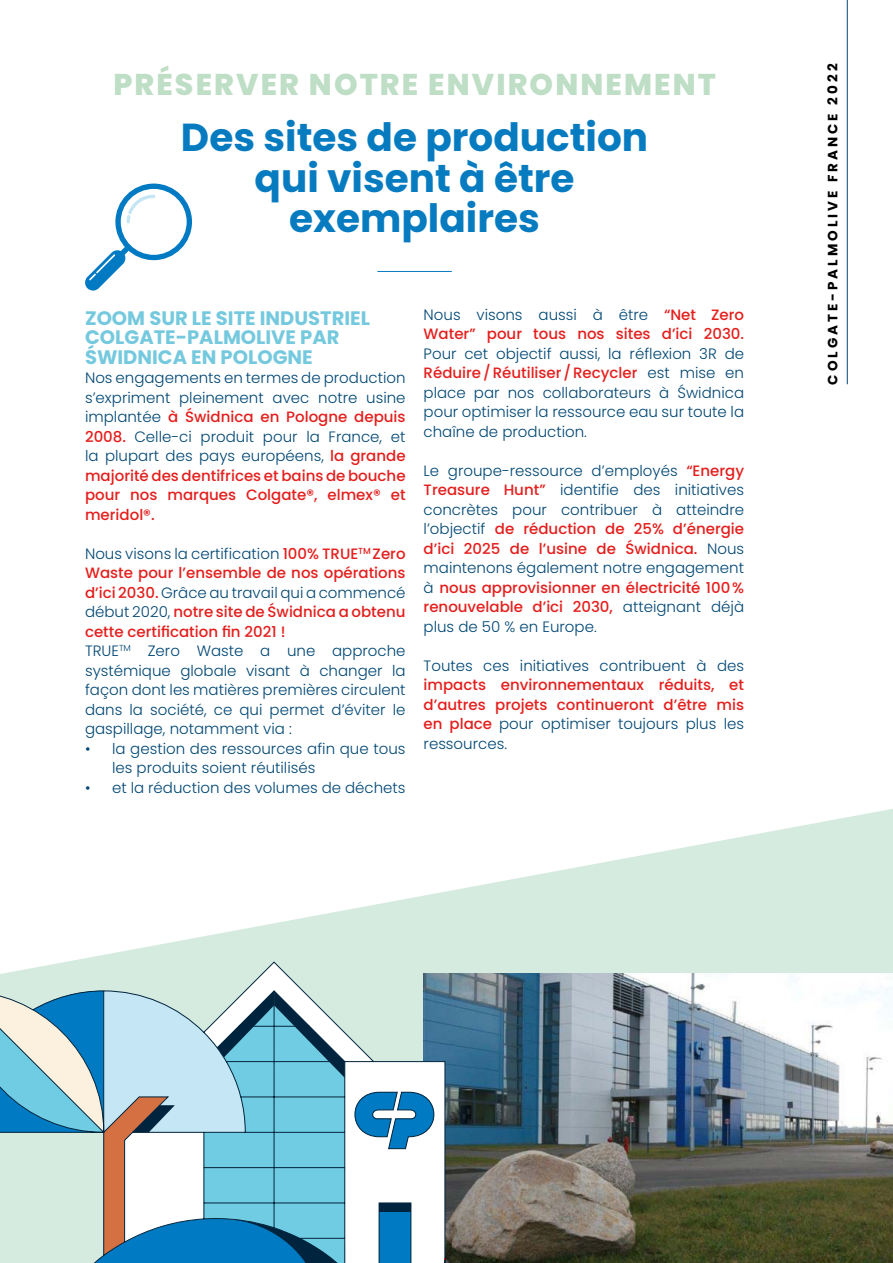
<style>
.page{position:relative;width:893px;height:1263px;background:#fff}
.page>*{position:absolute;margin:0;border:0;box-sizing:border-box;transform-origin:0 0}
.t1{font:700 39px/40.5px "Poppins";color:#077bc0;text-align:center}
.t2{font:800 30px "Poppins";letter-spacing:.07em;color:#bedec6}
.t3{font:700 19.5px/19.5px "Poppins";color:#75c9de}
.t4{font:300 15px/19.5px "Poppins";color:#004774;text-align:justify}
.t5{font:500 15px/19.5px "Poppins";color:#e41f1d}
.t6{font:700 13.5px "Poppins";letter-spacing:.22em;color:#000}
.s1{font-weight:500;color:#e41f1d}
.s2{font-weight:300;color:#004774}
</style>
<div class="page">
<svg style="left:255px;top:809px;width:638px;height:165px;fill:#d6ebe0"></svg>
<hr style="left:847px;top:0;width:1px;height:384px;background:#004774">
<svg style="left:85px;top:184px;width:107px;height:107px"></svg>
<img style="left:531px;top:974px;width:362px;height:289px">
<img style="left:447px;top:962px;width:84px;height:301px">
<svg style="left:0;top:927px;width:447px;height:336px"></svg>
<hr style="left:377px;top:271px;width:75px;height:1px;background:#077bc0">
<h2 class="t2" style="left:113px;top:67px;width:604px">PRÉSERVER NOTRE ENVIRONNEMENT</h2>
<h1 class="t1" style="left:181px;top:118px;width:469px">Des sites de production qui visent à être exemplaires</h1>
<h3 class="t3" style="left:85px;top:308px;width:287px">ZOOM SUR LE SITE INDUSTRIEL<br>COLGATE-PALMOLIVE PAR<br>ŚWIDNICA EN POLOGNE</h3>
<p class="t4" style="left:85px;top:368px;width:322px">Nos engagements en termes de production s’expriment pleinement avec notre usine implantée <span class="s1">à Świdnica en Pologne depuis 2008.</span> Celle-ci produit pour la France, et la plupart des pays européens, <span class="s1">la grande majorité des dentifrices et bains de bouche pour nos marques Colgate®, elmex® et meridol®.</span></p>
<p class="t4" style="left:85px;top:544px;width:322px;text-align:left">Nous visons la certification <span class="s1">100% TRUE</span><sup>TM</sup> <span class="s1">Zero Waste pour l’ensemble de nos opérations d’ici 2030.</span> Grâce au travail qui a commencé début 2020, <span class="s1">notre site de Świdnica a obtenu cette certification fin 2021 !<br></span>TRUE<sup>TM</sup> Zero Waste a une approche systémique globale visant à changer la façon dont les matières premières circulent dans la société, ce qui permet d’éviter le gaspillage, notamment via :</p>
<p class="t4" style="left:112px;top:739px;width:295px;text-indent:-27px">• la gestion des ressources afin que tous les produits soient réutilisés</p>
<p class="t4" style="left:85px;top:778px;width:322px">• et la réduction des volumes de déchets</p>
<p class="t5" style="left:424px;top:305px;width:322px"><span class="s2">Nous visons aussi à être</span> “Net Zero<br>Water” pour tous nos sites d’ici 2030.</p>
<p class="t4" style="left:424px;top:344px;width:322px">Pour cet objectif aussi, la réflexion 3R de <span class="s1">Réduire/Réutiliser/Recycler</span> est mise en place par nos collaborateurs à Świdnica pour optimiser la ressource eau sur toute la chaîne de production.</p>
<p class="t4" style="left:424px;top:461px;width:322px">Le groupe-ressource d’employés <span class="s1">“Energy Treasure Hunt”</span> identifie des initiatives concrètes pour contribuer à atteindre l’objectif <span class="s1">de réduction de 25% d’énergie d’ici 2025 de l’usine de Świdnica.</span> Nous maintenons également notre engagement à <span class="s1">nous approvisionner en électricité 100% renouvelable d’ici 2030,</span> atteignant déjà plus de 50 % en Europe.</p>
<p class="t4" style="left:424px;top:656px;width:322px">Toutes ces initiatives contribuent à des</p>
<p class="t5" style="left:424px;top:675px;width:322px;text-align:justify">impacts environnementaux réduits, et d’autres projets continueront d’être mis en place <span class="s2">pour optimiser toujours plus les ressources.</span></p>
<p class="t6" style="left:825px;top:385px;width:322px;rotate:-90deg">COLGATE-PALMOLIVE FRANCE 2022</p>
</div>
